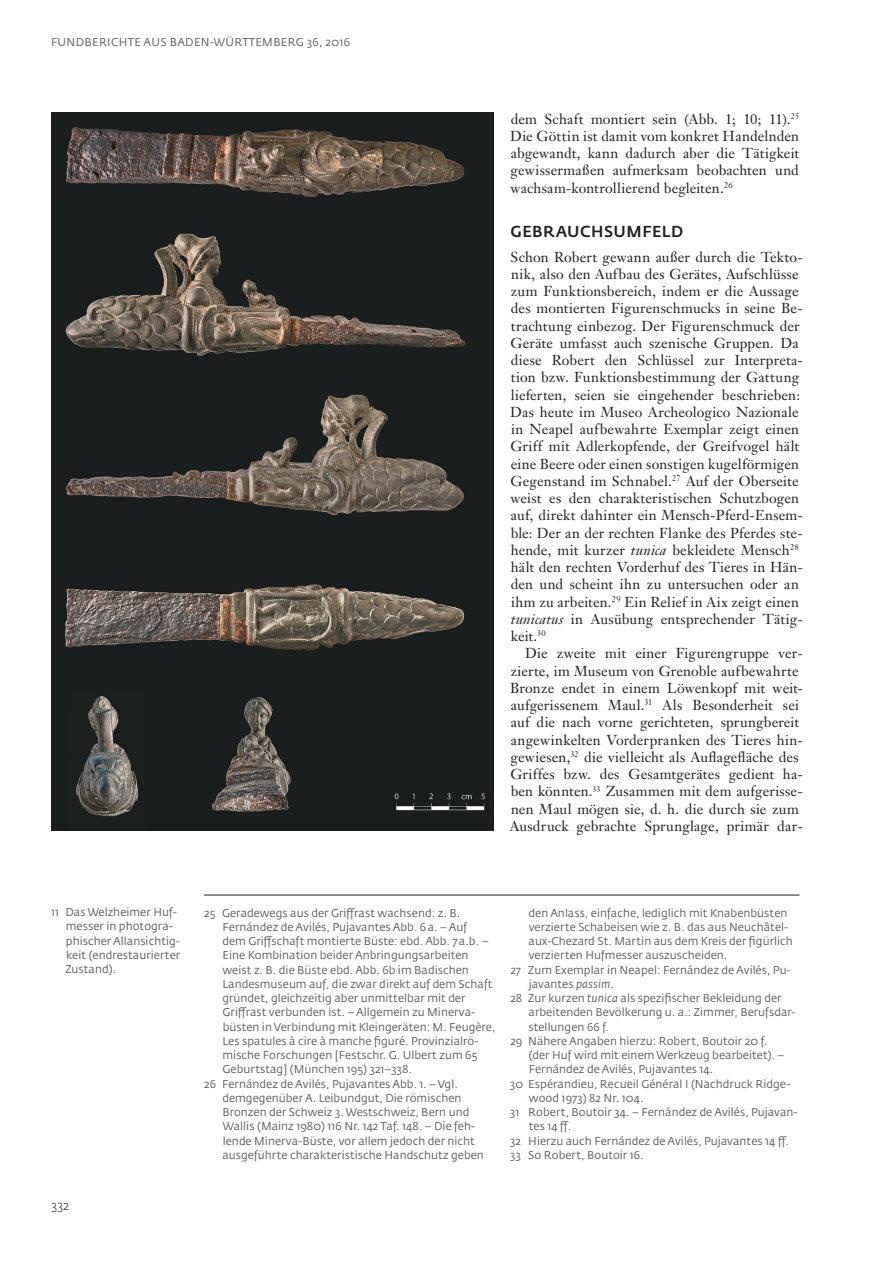
<style>
.page{position:relative;width:893px;height:1263px;background:#fff}
.page>*{position:absolute;margin:0;border:0;box-sizing:border-box;transform-origin:0 0}
.t1{font:500 15.75px "Fedra Sans Pro";letter-spacing:.03em;color:#231f20}
.t2{font:14.25px/17.2px "Janson Text LT";letter-spacing:.01em;color:#231f20}
.t3{font:300 12.75px "Fedra Sans Pro";color:#231f20}
.t4{font:11.25px/14.2px "Fedra Sans Pro";letter-spacing:.005em;color:#57585a}
.t5{font:11.25px "Fedra Sans Pro";letter-spacing:.03em;color:#57585a}
.s1{font-style:italic}
</style>
<div class="page">
<img style="left:51px;top:112px;width:442px;height:719px">
<hr style="left:204px;top:895px;width:595px;height:1px;background:#231f20">
<p class="t5" style="left:51px;top:35px;width:301px">FUNDBERICHTE AUS BADEN-WÜRTTEMBERG 36, 2016</p>
<p class="t2" style="left:510px;top:110px;width:290px;text-align:justify">dem Schaft montiert sein (Abb. 1; 10; 11).<sup>25<br></sup>Die Göttin ist damit vom konkret Handelnden abgewandt, kann dadurch aber die Tätigkeit gewissermaßen aufmerksam beobachten und wachsam-kontrollierend begleiten.<sup>26</sup></p>
<p class="t1" style="left:510px;top:221px;width:174px">GEBRAUCHSUMFELD</p>
<p class="t2" style="left:510px;top:248px;width:294px">Schon Robert gewann außer durch die Tekto&shy;nik, also den Aufbau des Gerätes, Aufschlüsse zum Funktionsbereich, indem er die Aussage des montierten Figurenschmucks in seine Be&shy;trachtung einbezog. Der Figurenschmuck der Geräte umfasst auch szenische Gruppen. Da diese Robert den Schlüssel zur Interpreta&shy;tion bzw. Funktionsbestimmung der Gattung lieferten, seien sie eingehender beschrieben:<br>Das heute im Museo Archeologico Nazionale in Neapel aufbewahrte Exemplar zeigt einen Griff mit Adlerkopfende, der Greifvogel hält eine Beere oder einen sonstigen kugelförmigen Gegenstand im Schnabel.<sup>27</sup> Auf der Oberseite weist es den charakteristischen Schutzbogen auf, direkt dahinter ein Mensch-Pferd-Ensem&shy;ble: Der an der rechten Flanke des Pferdes ste&shy;hende, mit kurzer <span class="s1">tunica</span> bekleidete Mensch<sup>28 </sup>hält den rechten Vorderhuf des Tieres in Hän&shy;den und scheint ihn zu untersuchen oder an ihm zu arbeiten.<sup>29</sup> Ein Relief in Aix zeigt einen <span class="s1">tunicatus</span> in Ausübung entsprechender Tätig&shy;keit.<sup>30</sup></p>
<p class="t2" style="left:510px;top:645px;width:295px;text-indent:15px">Die zweite mit einer Figurengruppe ver&shy;zierte, im Museum von Grenoble aufbewahrte Bronze endet in einem Löwenkopf mit weit&shy;aufgerissenem Maul.<sup>31</sup> Als Besonderheit sei auf die nach vorne gerichteten, sprungbereit angewinkelten Vorderpranken des Tieres hin&shy;gewiesen,<sup>32</sup> die vielleicht als Auflagefläche des Griffes bzw. des Gesamtgerätes gedient ha&shy;ben könnten.<sup>33</sup> Zusammen mit dem aufgerisse&shy;nen Maul mögen sie, d. h. die durch sie zum Ausdruck gebrachte Sprunglage, primär dar-</p>
<p class="t4" style="left:65px;top:905px;width:116px;text-indent:-14px">11 Das Welzheimer Huf&shy;messer in photogra&shy;phischer Allansichtig&shy;keit (endrestaurierter<br>Zustand).</p>
<p class="t4" style="left:204px;top:905px;width:258px">25 Geradewegs aus der Griffrast wachsend: z. B.</p>
<p class="t4" style="left:222px;top:920px;width:246px">Fernández de Avilés, Pujavantes Abb. 6a. – Auf</p>
<p class="t4" style="left:222px;top:934px;width:268px">dem Griffschaft montierte Büste: ebd. Abb. 7a.b. –</p>
<p class="t4" style="left:222px;top:948px;width:248px">Eine Kombination beider Anbringungsarbeiten</p>
<p class="t4" style="left:223px;top:962px;width:248px">weist z. B. die Büste ebd. Abb. 6b im Badischen</p>
<p class="t4" style="left:222px;top:977px;width:272px">Landesmuseum auf, die zwar direkt auf dem Schaft</p>
<p class="t4" style="left:222px;top:991px;width:245px">gründet, gleichzeitig aber unmittelbar mit der</p>
<p class="t4" style="left:223px;top:1005px;width:254px">Griffrast verbunden ist. – Allgemein zu Minerva-</p>
<p class="t4" style="left:223px;top:1019px;width:274px">büsten in Verbindung mit Kleingeräten: M. Feugère,</p>
<p class="t4" style="left:222px;top:1034px;width:258px">Les spatules à cire à manche figuré. Provinzialrö-</p>
<p class="t4" style="left:223px;top:1048px;width:257px">mische Forschungen [Festschr. G. Ulbert zum 65</p>
<p class="t4" style="left:223px;top:1062px;width:191px">Geburtstag] (München 195) 321–338.</p>
<p class="t4" style="left:204px;top:1076px;width:255px">26 Fernández de Avilés, Pujavantes Abb. 1. – Vgl.</p>
<p class="t4" style="left:222px;top:1091px;width:241px">demgegenüber A. Leibundgut, Die römischen</p>
<p class="t4" style="left:223px;top:1105px;width:248px">Bronzen der Schweiz 3. Westschweiz, Bern und</p>
<p class="t4" style="left:223px;top:1119px;width:254px">Wallis (Mainz 1980) 116 Nr. 142 Taf. 148. – Die feh-</p>
<p class="t4" style="left:223px;top:1133px;width:254px">lende Minerva-Büste, vor allem jedoch der nicht</p>
<p class="t4" style="left:222px;top:1148px;width:263px">ausgeführte charakteristische Handschutz geben</p>
<p class="t4" style="left:529px;top:905px;width:260px">den Anlass, einfache, lediglich mit Knabenbüsten</p>
<p class="t4" style="left:529px;top:920px;width:261px">verzierte Schabeisen wie z. B. das aus Neuchâtel-</p>
<p class="t4" style="left:528px;top:934px;width:266px">aux-Chezard St. Martin aus dem Kreis der figürlich</p>
<p class="t4" style="left:529px;top:948px;width:200px">verzierten Hufmesser auszuscheiden.</p>
<p class="t4" style="left:510px;top:962px;width:282px">27 Zum Exemplar in Neapel: Fernández de Avilés, Pu-</p>
<p class="t4" style="left:529px;top:977px;width:87px">javantes <span class="s1">passim</span>.</p>
<p class="t4" style="left:510px;top:991px;width:273px">28 Zur kurzen <span class="s1">tunica</span> als spezifischer Bekleidung der</p>
<p class="t4" style="left:528px;top:1005px;width:269px">arbeitenden Bevölkerung u. a.: Zimmer, Berufsdar-</p>
<p class="t4" style="left:528px;top:1019px;width:82px">stellungen 66 f.</p>
<p class="t4" style="left:510px;top:1034px;width:259px">29 Nähere Angaben hierzu: Robert, Boutoir 20 f.</p>
<p class="t4" style="left:529px;top:1048px;width:257px">(der Huf wird mit einem Werkzeug bearbeitet). –</p>
<p class="t4" style="left:529px;top:1062px;width:186px">Fernández de Avilés, Pujavantes 14.</p>
<p class="t4" style="left:510px;top:1076px;width:282px">30 Espérandieu, Recueil Général I (Nachdruck Ridge-</p>
<p class="t4" style="left:529px;top:1091px;width:116px">wood 1973) 82 Nr. 104.</p>
<p class="t4" style="left:510px;top:1105px;width:289px">31 Robert, Boutoir 34. – Fernández de Avilés, Pujavan-</p>
<p class="t4" style="left:529px;top:1119px;width:44px">tes 14 ff.</p>
<p class="t4" style="left:510px;top:1133px;width:281px">32 Hierzu auch Fernández de Avilés, Pujavantes 14 ff.</p>
<p class="t4" style="left:510px;top:1148px;width:135px">33 So Robert, Boutoir 16.</p>
<p class="t3" style="left:51px;top:1198px;width:20px">332</p>
</div>
